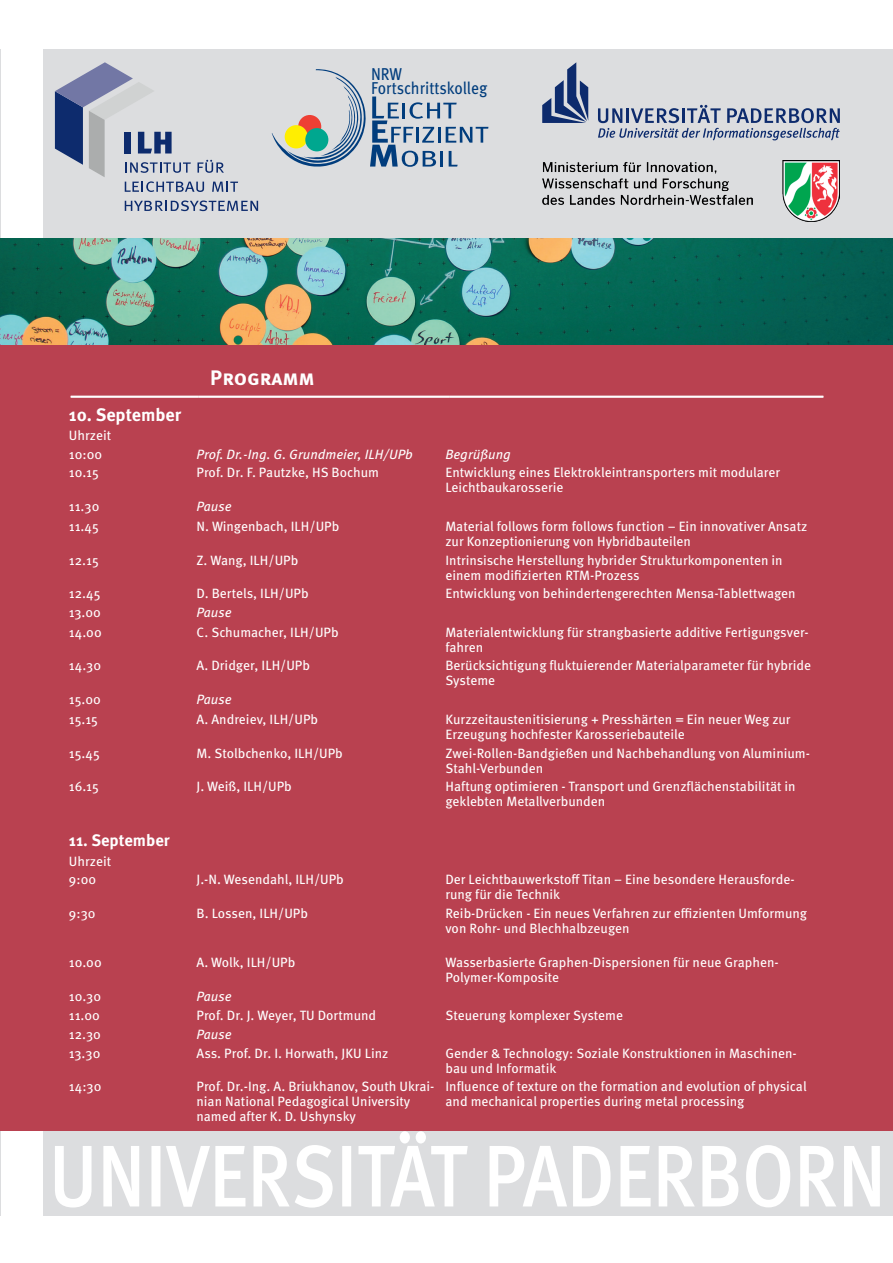
<style>
.page{position:relative;width:893px;height:1263px;background:#fff}
.page>*{position:absolute;margin:0;border:0;box-sizing:border-box;transform-origin:0 0}
.t1{font:700 21px "Meta OT";letter-spacing:-.005em;color:#fff}
.t2{font:700 18px "Meta OT";color:#fff}
.t3{font:17.25px "Meta OT";color:#013d7d;scale:.9 1}
.t4{font:700 16.5px "Meta OT";color:#fff}
.t5{font:13.5px/15px "Meta OT";color:#fff}
.t6{font:italic 13.5px "Meta OT";color:#fff}
</style>
<div class="page">
<hr style="left:0;top:49px;width:1px;height:1166px;background:#dcdddf">
<div style="left:43px;top:49px;width:850px;height:1166px;background:#dcdddf"></div>
<svg style="left:598px;top:105px;width:242px;height:35px"></svg>
<svg style="left:542px;top:62px;width:46px;height:61px"></svg>
<svg style="left:272px;top:69px;width:216px;height:98px"></svg>
<div style="left:298px;top:115px;width:23px;height:23px;background:#ee3f34;border-radius:50%"></div>
<div style="left:285px;top:125px;width:23px;height:23px;background:#ffee01;border-radius:50%"></div>
<div style="left:305px;top:128px;width:23px;height:23px;background:#00a78f;border-radius:50%"></div>
<svg style="left:55px;top:1131px;width:825px;height:76px"></svg>
<div style="left:0;top:313px;width:893px;height:818px;background:#b94150"></div>
<img style="left:542px;top:160px;width:298px;height:61px">
<svg style="left:125px;top:200px;width:133px;height:11px"></svg>
<svg style="left:55px;top:62px;width:183px;height:130px"></svg>
<hr style="left:71px;top:396px;width:127px;height:1px;background:#fff">
<hr style="left:71px;top:397px;width:127px;height:1px;background:#fff">
<hr style="left:198px;top:396px;width:251px;height:1px;background:#fff">
<hr style="left:198px;top:397px;width:251px;height:1px;background:#fff">
<hr style="left:449px;top:396px;width:374px;height:1px;background:#fff">
<hr style="left:449px;top:397px;width:374px;height:1px;background:#fff">
<img style="left:0;top:238px;width:893px;height:106px">
<p class="t3" style="left:371px;top:64px;width:36px">NRW</p>
<p class="t3" style="left:371px;top:78px;width:131px">Fortschrittskolleg</p>
<h2 class="t2" style="left:69px;top:404px;width:114px">10. September</h2>
<p class="t5" style="left:69px;top:426px;width:44px;line-height:18.8px">Uhrzeit<br>10:00</p>
<h1 class="t1" style="left:210px;top:364px;width:106px">Programm</h1>
<p class="t6" style="left:197px;top:446px;width:218px">Prof. Dr.-Ing. G. Grundmeier, ILH/UPb</p>
<p class="t6" style="left:445px;top:446px;width:67px">Begrüßung</p>
<p class="t5" style="left:69px;top:465px;width:31px">10.15</p>
<p class="t5" style="left:197px;top:465px;width:184px">Prof. Dr. F. Pautzke, HS Bochum</p>
<p class="t5" style="left:445px;top:465px;width:336px">Entwicklung eines Elektrokleintransporters mit modularer<br>Leichtbaukarosserie</p>
<p class="t5" style="left:69px;top:499px;width:32px">11.30</p>
<p class="t6" style="left:197px;top:498px;width:37px">Pause</p>
<p class="t5" style="left:69px;top:519px;width:31px">11.45</p>
<p class="t5" style="left:197px;top:519px;width:144px">N. Wingenbach, ILH/UPb</p>
<p class="t5" style="left:445px;top:519px;width:363px">Material follows form follows function – Ein innovativer Ansatz zur Konzeptionierung von Hybridbauteilen</p>
<p class="t5" style="left:69px;top:552px;width:31px">12.15</p>
<p class="t5" style="left:197px;top:552px;width:103px">Z. Wang, ILH/UPb</p>
<p class="t5" style="left:445px;top:552px;width:339px">Intrinsische Herstellung hybrider Strukturkomponenten in einem modifizierten RTM-Prozess</p>
<p class="t5" style="left:69px;top:586px;width:33px">12.45</p>
<p class="t5" style="left:197px;top:586px;width:114px">D. Bertels, ILH/UPb</p>
<p class="t5" style="left:445px;top:586px;width:352px">Entwicklung von behindertengerechten Mensa-Tablettwagen</p>
<p class="t5" style="left:69px;top:605px;width:34px">13.00</p>
<p class="t6" style="left:197px;top:604px;width:37px">Pause</p>
<p class="t5" style="left:69px;top:624px;width:34px">14.00</p>
<p class="t5" style="left:197px;top:624px;width:144px">C. Schumacher, ILH/UPb</p>
<p class="t5" style="left:445px;top:624px;width:365px">Materialentwicklung für strangbasierte additive Fertigungsver&shy;fahren</p>
<p class="t5" style="left:69px;top:658px;width:34px">14.30</p>
<p class="t5" style="left:197px;top:658px;width:115px">A. Dridger, ILH/UPb</p>
<p class="t5" style="left:445px;top:658px;width:367px">Berücksichtigung fluktuierender Materialparameter für hybride<br>Systeme</p>
<p class="t5" style="left:69px;top:692px;width:33px">15.00</p>
<p class="t6" style="left:197px;top:691px;width:37px">Pause</p>
<p class="t5" style="left:69px;top:712px;width:31px">15.15</p>
<p class="t5" style="left:197px;top:712px;width:123px">A. Andreiev, ILH/UPb</p>
<p class="t5" style="left:445px;top:712px;width:347px">Kurzzeitaustenitisierung + Presshärten = Ein neuer Weg zur<br>Erzeugung hochfester Karosseriebauteile</p>
<p class="t5" style="left:69px;top:745px;width:32px">15.45</p>
<p class="t5" style="left:197px;top:745px;width:148px">M. Stolbchenko, ILH/UPb</p>
<p class="t5" style="left:445px;top:745px;width:366px">Zwei-Rollen-Bandgießen und Nachbehandlung von Aluminium-<br>Stahl-Verbunden</p>
<p class="t5" style="left:69px;top:779px;width:31px">16.15</p>
<p class="t5" style="left:197px;top:779px;width:97px">J. Weiß, ILH/UPb</p>
<p class="t5" style="left:445px;top:779px;width:352px">Haftung optimieren - Transport und Grenzflächenstabilität in geklebten Metallverbunden</p>
<p class="t4" style="left:69px;top:830px;width:103px">11. September</p>
<p class="t5" style="left:69px;top:852px;width:44px;line-height:18.8px">Uhrzeit<br>9:00</p>
<p class="t5" style="left:197px;top:872px;width:149px">J.-N. Wesendahl, ILH/UPb</p>
<p class="t5" style="left:445px;top:872px;width:351px">Der Leichtbauwerkstoff Titan – Eine besondere Herausforde&shy;rung für die Technik</p>
<p class="t5" style="left:69px;top:906px;width:28px">9:30</p>
<p class="t5" style="left:197px;top:906px;width:113px">B. Lossen, ILH/UPb</p>
<p class="t5" style="left:445px;top:906px;width:363px">Reib-Drücken - Ein neues Verfahren zur effizienten Umformung von Rohr- und Blechhalbzeugen</p>
<p class="t5" style="left:69px;top:955px;width:34px">10.00</p>
<p class="t5" style="left:197px;top:955px;width:100px">A. Wolk, ILH/UPb</p>
<p class="t5" style="left:445px;top:955px;width:335px">Wasserbasierte Graphen-Dispersionen für neue Graphen-<br>Polymer-Komposite</p>
<p class="t5" style="left:69px;top:988px;width:34px">10.30</p>
<p class="t6" style="left:197px;top:987px;width:37px">Pause</p>
<p class="t5" style="left:69px;top:1008px;width:33px">11.00</p>
<p class="t5" style="left:197px;top:1008px;width:181px">Prof. Dr. J. Weyer, TU Dortmund</p>
<p class="t5" style="left:445px;top:1008px;width:179px">Steuerung komplexer Systeme</p>
<p class="t5" style="left:69px;top:1027px;width:34px">12.30</p>
<p class="t6" style="left:197px;top:1026px;width:37px">Pause</p>
<p class="t5" style="left:69px;top:1045px;width:33px">13.30</p>
<p class="t5" style="left:197px;top:1045px;width:193px">Ass. Prof. Dr. I. Horwath, JKU Linz</p>
<p class="t5" style="left:445px;top:1045px;width:353px">Gender &amp; Technology: Soziale Konstruktionen in Maschinen&shy;bau und Informatik</p>
<p class="t5" style="left:69px;top:1079px;width:34px">14:30</p>
<p class="t5" style="left:197px;top:1079px;width:239px">Prof. Dr.-Ing. A. Briukhanov, South Ukrai&shy;nian National Pedagogical University named after K. D. Ushynsky</p>
<p class="t5" style="left:445px;top:1079px;width:363px">Influence of texture on the formation and evolution of physical and mechanical properties during metal processing</p>
</div>
